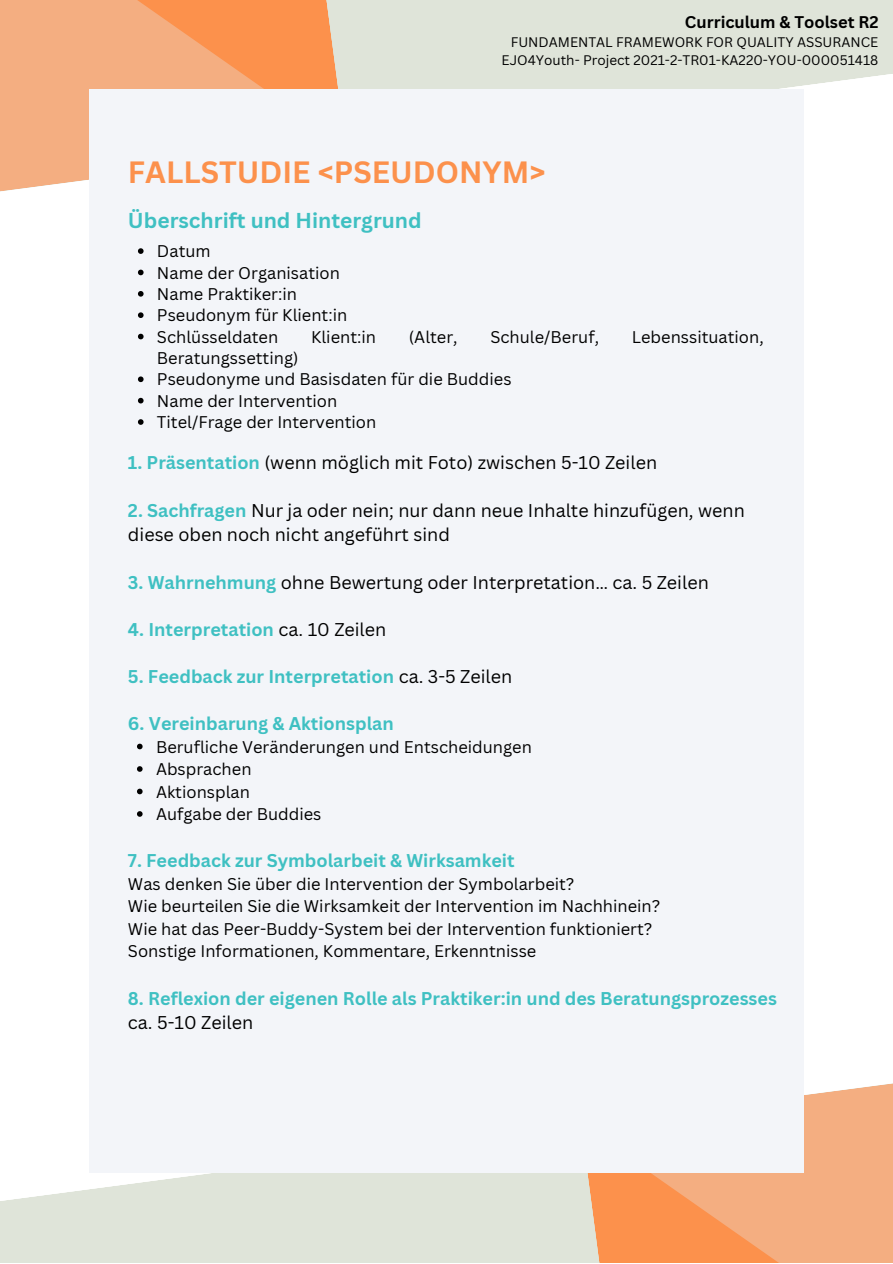
<style>
.page{position:relative;width:893px;height:1264px;background:#fff}
.page>*{position:absolute;margin:0;border:0;box-sizing:border-box;transform-origin:0 0}
.t1{font:700 30px "Canva Sans";color:#fc914c}
.t2{font:700 21px "Canva Sans";color:#3fc0c2}
.t3{font:700 18px/24.8px "Canva Sans";color:#3fc0c2}
.t4{font:18px/24.8px "Canva Sans";color:#000}
.t5{font:16.5px "Canva Sans";color:#000}
.t6{font:700 16.5px "Canva Sans";color:#000}
.t7{font:13.5px "Canva Sans";color:#000}
.s1{font-weight:700;color:#3fc0c2}
.s2{font-weight:400;color:#000}
</style>
<div class="page">
<div style="left:0;top:1173px;width:581px;height:89px;background:#dfe4d9"></div>
<svg style="left:345px;top:0;width:547px;height:221px;fill:#dfe4d9"></svg>
<svg style="left:581px;top:1037px;width:311px;height:225px;background:#f6b184"></svg>
<svg style="left:0;top:0;width:345px;height:192px;background:#f5a875"></svg>
<div style="left:89px;top:89px;width:714px;height:1084px;background:#f3f5f9"></div>
<svg style="left:138px;top:248px;width:5px;height:6px"></svg>
<svg style="left:138px;top:270px;width:5px;height:5px"></svg>
<svg style="left:138px;top:291px;width:5px;height:5px"></svg>
<svg style="left:138px;top:312px;width:5px;height:6px"></svg>
<svg style="left:138px;top:334px;width:5px;height:5px"></svg>
<svg style="left:138px;top:376px;width:5px;height:6px"></svg>
<svg style="left:138px;top:398px;width:5px;height:5px"></svg>
<svg style="left:138px;top:419px;width:5px;height:6px"></svg>
<svg style="left:137px;top:743px;width:6px;height:6px"></svg>
<svg style="left:137px;top:766px;width:6px;height:5px"></svg>
<svg style="left:137px;top:788px;width:6px;height:6px"></svg>
<svg style="left:137px;top:811px;width:6px;height:5px"></svg>
<p class="t6" style="left:685px;top:11px;width:195px">Curriculum &amp; Toolset R2</p>
<p class="t7" style="left:510px;top:33px;width:369px">FUNDAMENTAL FRAMEWORK FOR QUALITY ASSURANCE</p>
<p class="t7" style="left:501px;top:51px;width:378px">EJO4Youth- Project 2021-2-TR01-KA220-YOU-000051418</p>
<p class="t1" style="left:128px;top:151px;width:419px">FALLSTUDIE &lt;PSEUDONYM&gt;</p>
<p class="t2" style="left:128px;top:205px;width:295px">Überschrift und Hintergrund</p>
<p class="t5" style="left:157px;top:240px;width:55px">Datum</p>
<p class="t5" style="left:157px;top:261px;width:184px">Name der Organisation</p>
<p class="t5" style="left:157px;top:282px;width:142px">Name Praktiker:in</p>
<p class="t5" style="left:157px;top:304px;width:192px">Pseudonym für Klient:in</p>
<p class="t5" style="left:157px;top:325px;width:123px">Schlüsseldaten</p>
<p class="t5" style="left:311px;top:325px;width:66px">Klient:in</p>
<p class="t5" style="left:409px;top:325px;width:50px">(Alter,</p>
<p class="t5" style="left:490px;top:325px;width:110px">Schule/Beruf,</p>
<p class="t5" style="left:631px;top:325px;width:133px">Lebenssituation,</p>
<p class="t5" style="left:157px;top:346px;width:143px">Beratungssetting)</p>
<p class="t5" style="left:157px;top:368px;width:356px">Pseudonyme und Basisdaten für die Buddies</p>
<p class="t5" style="left:157px;top:389px;width:182px">Name der Intervention</p>
<p class="t5" style="left:157px;top:410px;width:221px">Titel/Frage der Intervention</p>
<p class="t4" style="left:128px;top:450px;width:530px"><span class="s1">1. Präsentation</span> (wenn möglich mit Foto) zwischen 5-10 Zeilen</p>
<p class="t4" style="left:128px;top:497px;width:618px"><span class="s1">2. Sachfragen</span> Nur ja oder nein; nur dann neue Inhalte hinzufügen, wenn diese oben noch nicht angeführt sind</p>
<p class="t4" style="left:128px;top:569px;width:582px"><span class="s1">3. Wahrnehmung</span> ohne Bewertung oder Interpretation… ca. 5 Zeilen</p>
<p class="t3" style="left:128px;top:616px;width:260px">4. Interpretation <span class="s2">ca. 10 Zeilen</span></p>
<p class="t3" style="left:128px;top:663px;width:386px">5. Feedback zur Interpretation <span class="s2">ca. 3-5 Zeilen</span></p>
<p class="t3" style="left:128px;top:710px;width:267px">6. Vereinbarung &amp; Aktionsplan</p>
<p class="t5" style="left:156px;top:735px;width:377px">Berufliche Veränderungen und Entscheidungen</p>
<p class="t5" style="left:156px;top:757px;width:97px">Absprachen</p>
<p class="t5" style="left:156px;top:780px;width:95px">Aktionsplan</p>
<p class="t5" style="left:156px;top:802px;width:167px">Aufgabe der Buddies</p>
<p class="t3" style="left:128px;top:848px;width:388px">7. Feedback zur Symbolarbeit &amp; Wirksamkeit</p>
<p class="t5" style="left:128px;top:872px;width:448px">Was denken Sie über die Intervention der Symbolarbeit?</p>
<p class="t5" style="left:128px;top:894px;width:534px">Wie beurteilen Sie die Wirksamkeit der Intervention im Nachhinein?</p>
<p class="t5" style="left:128px;top:917px;width:526px">Wie hat das Peer-Buddy-System bei der Intervention funktioniert?</p>
<p class="t5" style="left:128px;top:939px;width:410px">Sonstige Informationen, Kommentare, Erkenntnisse</p>
<p class="t3" style="left:128px;top:985px;width:650px">8. Reflexion der eigenen Rolle als Praktiker:in und des Beratungsprozesses <span class="s2">ca. 5-10 Zeilen</span></p>
</div>
